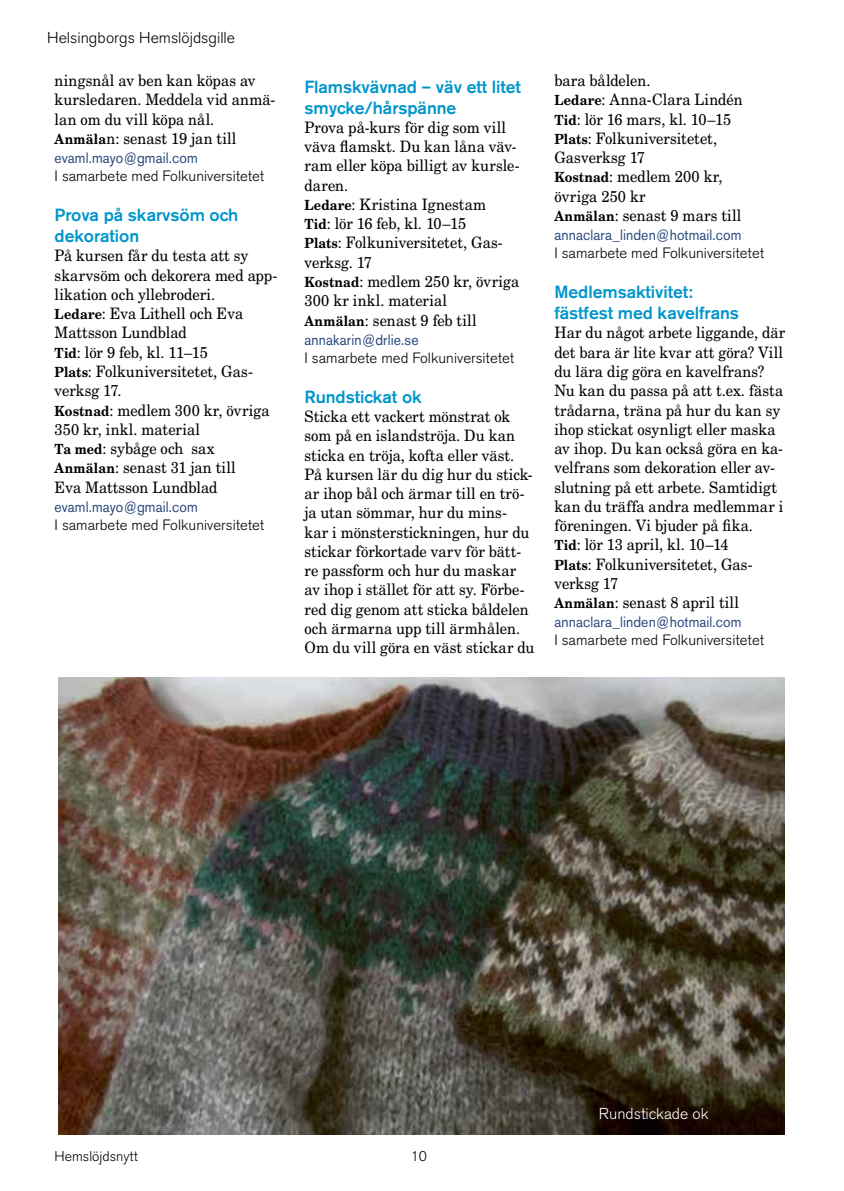
<style>
.page{position:relative;width:844px;height:1191px;background:#fff}
.page>*{position:absolute;margin:0;border:0;box-sizing:border-box;transform-origin:0 0}
.t1{font:500 17.5px/21px "Akzidenz Grotesk BE";letter-spacing:-.005em;color:#0096cb}
.t2{font:15.75px/19.2px "New Century Schlbk LT Std";color:#000;scale:.93 1}
.t3{font:300 15.75px "Akzidenz Grotesk BE";color:#000}
.t4{font:300 15.75px "Akzidenz Grotesk BE";color:#fff}
.t5{font:300 14.88px "Akzidenz Grotesk BE";color:#000}
.t6{font:14.88px "Akzidenz Grotesk BE";letter-spacing:.01em;color:#27477b;scale:.93 1}
.t7{font:300 14px "Akzidenz Grotesk BE";color:#000}
.s1{font-weight:700;font-size:14px}
</style>
<div class="page">
<img style="left:58px;top:677px;width:726px;height:457px">
<p class="t3" style="left:47px;top:29px;width:189px">Helsingborgs Hemslöjdsgille</p>
<p class="t2" style="left:55px;top:71px;width:239px">ningsnål av ben kan köpas av kursledaren. Meddela vid anmä&shy;lan om du vill köpa nål.<br><span class="s1">Anmäla</span>n: senast 19 jan till</p>
<p class="t6" style="left:55px;top:149px;width:155px">evaml.mayo@gmail.com</p>
<p class="t5" style="left:55px;top:167px;width:211px">I samarbete med Folkuniversitetet</p>
<p class="t1" style="left:55px;top:204px;width:185px">Prova på skarvsöm och dekoration</p>
<p class="t2" style="left:55px;top:246px;width:241px">På kursen får du testa att sy skarvsöm och dekorera med app&shy;likation och yllebroderi.<br><span class="s1">Ledare</span>: Eva Lithell och Eva<br>Mattsson Lundblad<br><span class="s1">Tid</span>: lör 9 feb, kl. 11–15<br><span class="s1">Plats</span>: Folkuniversitetet, Gas&shy;verksg 17.<br><span class="s1">Kostnad</span>: medlem 300 kr, övriga<br>350 kr, inkl. material<br><span class="s1">Ta med</span>: sybåge och sax<br><span class="s1">Anmälan</span>: senast 31 jan till<br>Eva Mattsson Lundblad</p>
<p class="t6" style="left:55px;top:498px;width:155px">evaml.mayo@gmail.com</p>
<p class="t5" style="left:55px;top:516px;width:211px">I samarbete med Folkuniversitetet</p>
<p class="t1" style="left:304px;top:76px;width:218px">Flamskvävnad – väv ett litet smycke/hårspänne</p>
<p class="t2" style="left:304px;top:118px;width:233px">Prova på-kurs för dig som vill väva flamskt. Du kan låna väv&shy;ram eller köpa billigt av kursle&shy;daren.<br><span class="s1">Ledare</span>: Kristina Ignestam<br><span class="s1">Tid</span>: lör 16 feb, kl. 10–15<br><span class="s1">Plats</span>: Folkuniversitetet, Gas&shy;verksg. 17<br><span class="s1">Kostnad</span>: medlem 250 kr, övriga<br>300 kr inkl. material<br><span class="s1">Anmälan</span>: senast 9 feb till</p>
<p class="t6" style="left:304px;top:331px;width:124px">annakarin@drlie.se</p>
<p class="t5" style="left:304px;top:349px;width:211px">I samarbete med Folkuniversitetet</p>
<p class="t1" style="left:304px;top:386px;width:119px">Rundstickat ok</p>
<p class="t2" style="left:304px;top:407px;width:249px">Sticka ett vackert mönstrat ok som på en islandströja. Du kan sticka en tröja, kofta eller väst.<br>På kursen lär du dig hur du stick&shy;ar ihop bål och ärmar till en trö&shy;ja utan sömmar, hur du mins&shy;kar i mönsterstickningen, hur du stickar förkortade varv för bätt&shy;re passform och hur du maskar av ihop i stället för att sy. Förbe&shy;red dig genom att sticka båldelen och ärmarna upp till ärmhålen.<br>Om du vill göra en väst stickar du</p>
<p class="t2" style="left:554px;top:71px;width:204px">bara båldelen.<br><span class="s1">Ledare</span>: Anna-Clara Lindén<br><span class="s1">Tid</span>: lör 16 mars, kl. 10–15<br><span class="s1">Plats</span>: Folkuniversitetet,<br>Gasverksg 17<br><span class="s1">Kostnad</span>: medlem 200 kr, övriga 250 kr<br><span class="s1">Anmälan</span>: senast 9 mars till</p>
<p class="t6" style="left:554px;top:226px;width:203px">annaclara_linden@hotmail.com</p>
<p class="t5" style="left:554px;top:244px;width:211px">I samarbete med Folkuniversitetet</p>
<p class="t1" style="left:554px;top:281px;width:186px">Medlemsaktivitet: fästfest med kavelfrans</p>
<p class="t2" style="left:554px;top:323px;width:250px">Har du något arbete liggande, där det bara är lite kvar att göra? Vill du lära dig göra en kavelfrans?<br>Nu kan du passa på att t.ex. fästa trådarna, träna på hur du kan sy ihop stickat osynligt eller maska av ihop. Du kan också göra en ka&shy;velfrans som dekoration eller av&shy;slutning på ett arbete. Samtidigt kan du träffa andra medlemmar i föreningen. Vi bjuder på fika.<br><span class="s1">Tid</span>: lör 13 april, kl. 10–14<br><span class="s1">Plats</span>: Folkuniversitetet, Gas&shy;verksg 17<br><span class="s1">Anmälan</span>: senast 8 april till</p>
<p class="t6" style="left:554px;top:613px;width:203px">annaclara_linden@hotmail.com</p>
<p class="t5" style="left:554px;top:631px;width:211px">I samarbete med Folkuniversitetet</p>
<p class="t7" style="left:55px;top:1148px;width:85px">Hemslöjdsnytt</p>
<p class="t7" style="left:410px;top:1148px;width:18px">10</p>
<p class="t4" style="left:598px;top:1104px;width:111px">Rundstickade ok</p>
</div>
